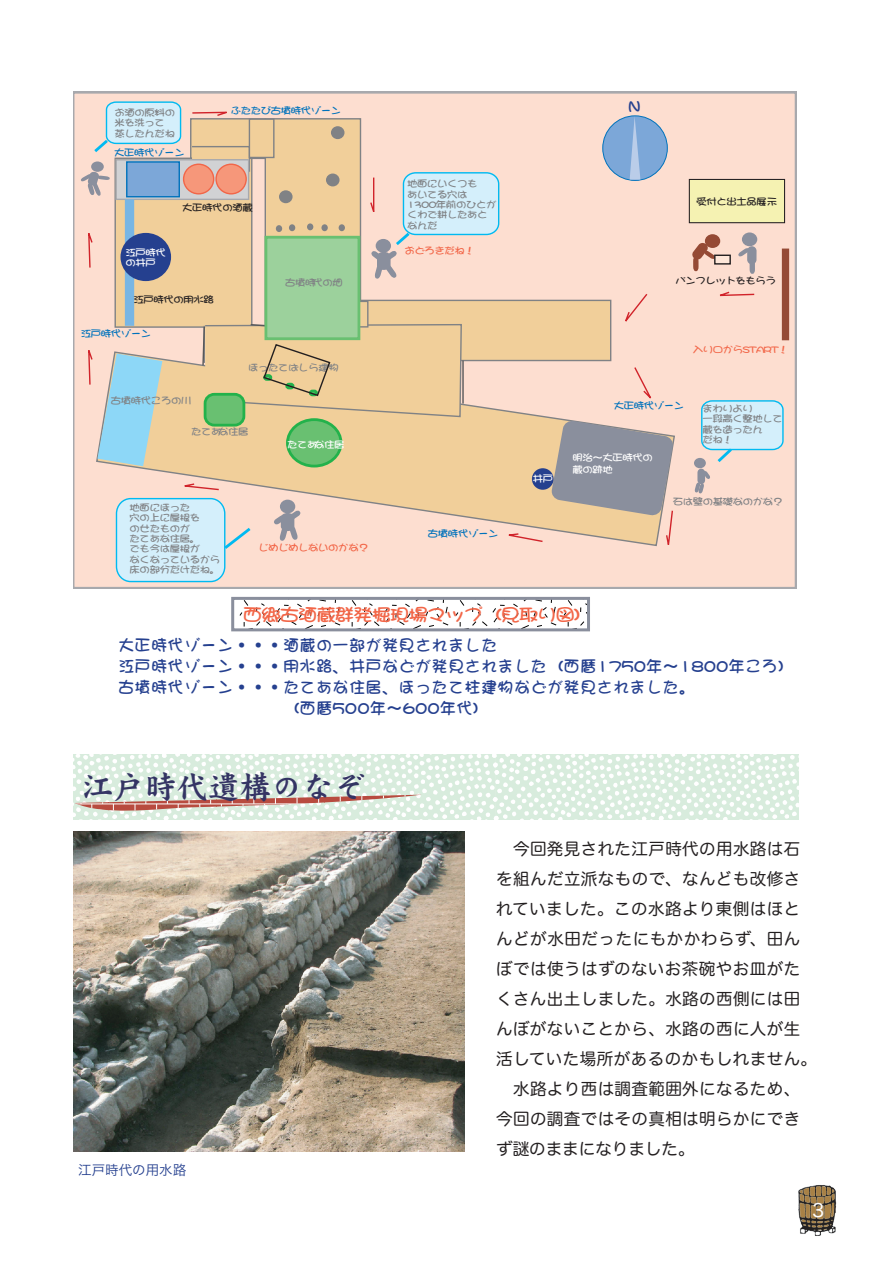
<style>
.page{position:relative;width:893px;height:1263px;background:#fff}
.page>*{position:absolute;margin:0;border:0;box-sizing:border-box;transform-origin:0 0}
.t1{font:31.5px "DF Kai Sho Std W9";color:#343464}
.t2{font:18px "DF Maru Moji Std W7";letter-spacing:-.1em;color:#f26648;scale:1.14 1}
.t3{font:18px "Hira Maru Pro W4";color:#fff}
.t4{font:16.5px "Hira Maru Pro W4";letter-spacing:.025em;color:#231f20}
.t5{font:16.5px "DF Maru Moji Std W7";color:#25408f}
.t6{font:16.5px "Hira Maru Pro W4";color:#231f20}
.t7{font:13.5px "Hira Kaku Pro W3";color:#25408f}
.t8{font:9.75px/10.4px "DF Maru Moji Std W7";letter-spacing:-.1em;color:#808285;scale:1.14 1}
.t9{font:9.75px "DF Maru Moji Std W7";letter-spacing:-.1em;color:#0072bc;scale:1.14 1}
.t10{font:9.75px "DF Maru Moji Std W7";letter-spacing:-.1em;color:#231f20;scale:1.14 1}
.t11{font:9.75px "DF Maru Moji Std W7";letter-spacing:-.1em;color:#f26648;scale:1.14 1}
.t12{font:9.75px/12px "DF Maru Moji Std W7";letter-spacing:-.1em;color:#fff;scale:1.14 1}
</style>
<div class="page">
<svg style="left:74px;top:755px;width:724px;height:64px;fill:#d8ecdd"></svg>
<img style="left:798px;top:1185px;width:39px;height:51px">
<svg style="left:75px;top:795px;width:347px;height:21px"></svg>
<svg style="left:231px;top:597px;width:359px;height:34px"></svg>
<svg style="left:74px;top:92px;width:722px;height:497px;fill:#fdded0"></svg>
<div style="left:95px;top:351px;width:581px;height:211px;background:#fdded0"></div>
<div style="left:742px;top:232px;width:15px;height:14px;background:#8a8f9d;border-radius:50%"></div>
<svg style="left:747px;top:246px;width:9px;height:18px"></svg>
<svg style="left:738px;top:248px;width:17px;height:26px"></svg>
<div style="left:705px;top:234px;width:15px;height:14px;background:#954a35;border-radius:50%"></div>
<svg style="left:692px;top:242px;width:40px;height:29px"></svg>
<div style="left:694px;top:458px;width:12px;height:10px;background:#8a8f9d;border-radius:50%"></div>
<svg style="left:694px;top:471px;width:16px;height:23px"></svg>
<div style="left:116px;top:498px;width:109px;height:84px;background:#d4effb;border:1px solid #00baf1;border-radius:15px"></div>
<svg style="left:781px;top:248px;width:9px;height:93px"></svg>
<svg style="left:688px;top:178px;width:98px;height:46px"></svg>
<svg style="left:700px;top:399px;width:84px;height:66px"></svg>
<svg style="left:711px;top:290px;width:45px;height:7px"></svg>
<img style="left:73px;top:831px;width:391px;height:321px">
<svg style="left:80px;top:101px;width:594px;height:453px"></svg>
<p class="t8" style="left:114px;top:107px;width:55px">お酒の原料の米を洗って蒸したんだね</p>
<p class="t9" style="left:114px;top:148px;width:64px">大正時代ゾーン</p>
<p class="t9" style="left:230px;top:106px;width:99px">ふたたび古墳時代ゾーン</p>
<p class="t12" style="left:125px;top:247px;width:38px;line-height:10.4px">江戸時代の井戸</p>
<p class="t10" style="left:182px;top:203px;width:64px">大正時代の酒蔵</p>
<p class="t10" style="left:133px;top:295px;width:73px">江戸時代の用水路</p>
<p class="t9" style="left:80px;top:328px;width:64px">江戸時代ゾーン</p>
<p class="t8" style="left:285px;top:277px;width:53px">古墳時代の畑</p>
<p class="t8" style="left:248px;top:362px;width:82px">ほったてばしら建物</p>
<p class="t8" style="left:407px;top:179px;width:81px">地面にいくつも<br>あいてる穴は<br>1300年前のひとがくわで耕したあとなんだ</p>
<p class="t11" style="left:404px;top:245px;width:64px">おどろきだね！</p>
<p class="t5" style="left:628px;top:97px;width:14px">N</p>
<p class="t10" style="left:696px;top:196px;width:73px">受付と出土品展示</p>
<p class="t10" style="left:675px;top:275px;width:90px">パンフレットをもらう</p>
<p class="t11" style="left:692px;top:345px;width:86px">入り口からSTART！</p>
<p class="t8" style="left:111px;top:396px;width:73px">古墳時代ころの川</p>
<p class="t9" style="left:613px;top:400px;width:64px">大正時代ゾーン</p>
<p class="t8" style="left:191px;top:427px;width:53px">たてあな住居</p>
<p class="t12" style="left:287px;top:438px;width:53px">たてあな住居</p>
<p class="t12" style="left:532px;top:472px;width:20px">井戸</p>
<p class="t12" style="left:572px;top:451px;width:73px">明治～大正時代の蔵の跡地</p>
<p class="t8" style="left:702px;top:403px;width:73px">まわりより<br>一段高く整地して蔵を造ったん<br>だね！</p>
<p class="t8" style="left:129px;top:502px;width:82px">地面にほった<br>穴の上に屋根を<br>のせたものが<br>たてあな住居。<br>でも今は屋根が<br>なくなっているから床の部分だけだね。</p>
<p class="t11" style="left:258px;top:542px;width:99px">じめじめしないのかな？</p>
<p class="t9" style="left:428px;top:528px;width:64px">古墳時代ゾーン</p>
<p class="t8" style="left:672px;top:496px;width:99px">石は壁の基礎なのかな？</p>
<p class="t2" style="left:243px;top:605px;width:310px">西郷古酒蔵群発掘現場マップ（見取り図）</p>
<p class="t5" style="left:118px;top:636px;width:381px">大正時代ゾーン・・・酒蔵の一部が発見されました</p>
<p class="t5" style="left:118px;top:657px;width:678px">江戸時代ゾーン・・・用水路、井戸などが発見されました（西暦1750年～1800年ころ）</p>
<p class="t5" style="left:118px;top:678px;width:579px">古墳時代ゾーン・・・たてあな住居、ほったて柱建物などが発見されました。</p>
<p class="t5" style="left:283px;top:699px;width:208px">（西暦500年～600年代）</p>
<p class="t1" style="left:82px;top:770px;width:285px">江戸時代遺構のなぞ</p>
<p class="t7" style="left:78px;top:1158px;width:109px">江戸時代の用水路</p>
<p class="t4" style="left:513px;top:834px;width:289px">今回発見された江戸時代の用水路は石</p>
<p class="t4" style="left:496px;top:864px;width:306px">を組んだ立派なもので、なんども改修さ</p>
<p class="t4" style="left:496px;top:894px;width:306px">れていました。この水路より東側はほと</p>
<p class="t4" style="left:496px;top:924px;width:306px">んどが水田だったにもかかわらず、田ん</p>
<p class="t4" style="left:496px;top:954px;width:306px">ぼでは使うはずのないお茶碗やお皿がた</p>
<p class="t4" style="left:496px;top:984px;width:306px">くさん出土しました。水路の西側には田</p>
<p class="t4" style="left:496px;top:1014px;width:306px">んぼがないことから、水路の西に人が生</p>
<p class="t4" style="left:496px;top:1044px;width:322px">活していた場所があるのかもしれません。</p>
<p class="t4" style="left:513px;top:1074px;width:289px">水路より西は調査範囲外になるため、</p>
<p class="t4" style="left:496px;top:1104px;width:306px">今回の調査ではその真相は明らかにでき</p>
<p class="t6" style="left:496px;top:1134px;width:200px">ず謎のままになりました。</p>
<p class="t3" style="left:812px;top:1194px;width:13px">3</p>
</div>
